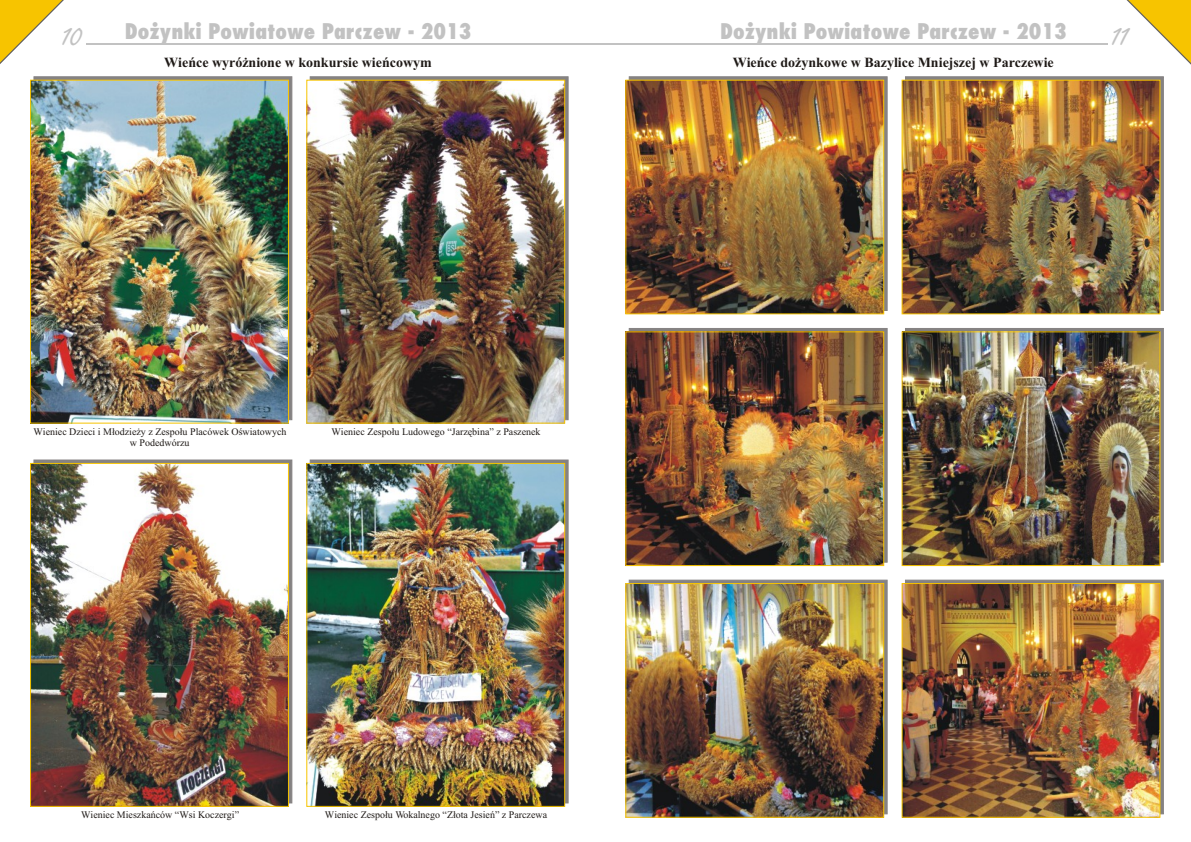
<style>
.page{position:relative;width:1191px;height:842px;background:#fff}
.page>*{position:absolute;margin:0;border:0;box-sizing:border-box;transform-origin:0 0}
.t1{font:33.9px "PL Freeport";color:#c2c2c2}
.t2{font:800 21px "Fujiyama";color:#c2c2c2}
.t3{font:700 14px "Times New Roman CE";color:#1f1a17}
.t4{font:10.1px "Times New Roman CE";color:#1f1a17}
.t5{font:10px/11.1px "Times New Roman CE";color:#1f1a17;text-align:center}
</style>
<div class="page">
<div style="left:629px;top:580px;width:259px;height:234px;background:linear-gradient(to right,#858282,#858282);border:1px solid #858282"></div>
<div style="left:905px;top:580px;width:259px;height:234px;background:linear-gradient(to right,#858282,#858282);border:1px solid #858282"></div>
<div style="left:629px;top:328px;width:259px;height:235px;background:linear-gradient(to right,#858282,#858282);border:1px solid #858282"></div>
<div style="left:905px;top:328px;width:259px;height:235px;background:linear-gradient(to right,#858282,#858282);border:1px solid #858282"></div>
<div style="left:629px;top:76px;width:259px;height:235px;background:linear-gradient(to right,#858282,#858282);border:1px solid #858282"></div>
<div style="left:905px;top:76px;width:259px;height:235px;background:linear-gradient(to bottom,#858282,#858282);border:1px solid #858282"></div>
<img style="left:627px;top:82px;width:255px;height:230px">
<div style="left:625px;top:80px;width:259px;height:234px;border:1px solid #f7c400"></div>
<img style="left:904px;top:82px;width:254px;height:230px">
<div style="left:902px;top:80px;width:258px;height:234px;border:1px solid #f7c400"></div>
<hr style="left:87px;top:43px;width:1021px;height:2px;background:#c2c2c2">
<svg style="left:1108px;top:0;width:83px;height:83px"></svg>
<svg style="left:0;top:0;width:64px;height:80px"></svg>
<div style="left:34px;top:460px;width:258px;height:343px;background:#858282"></div>
<div style="left:310px;top:460px;width:258px;height:343px;background:linear-gradient(to right,#8d8777,#8d8777);border:1px solid #858282"></div>
<div style="left:34px;top:76px;width:258px;height:344px;background:linear-gradient(to right,#858282,#858282);border:1px solid #858282"></div>
<div style="left:310px;top:76px;width:258px;height:344px;background:linear-gradient(to right,#858282,#858282);border:1px solid #858282"></div>
<img style="left:32px;top:465px;width:255px;height:340px">
<div style="left:30px;top:463px;width:259px;height:344px;border:1px solid #f7c400"></div>
<img style="left:32px;top:82px;width:255px;height:339px">
<div style="left:30px;top:80px;width:259px;height:343px;border:1px solid #f7c400"></div>
<img style="left:308px;top:465px;width:255px;height:340px">
<div style="left:306px;top:463px;width:259px;height:344px;border:1px solid #f7c400"></div>
<img style="left:308px;top:82px;width:255px;height:339px">
<div style="left:306px;top:80px;width:259px;height:343px;border:1px solid #f7c400"></div>
<img style="left:627px;top:334px;width:255px;height:230px">
<div style="left:625px;top:332px;width:259px;height:234px;border:1px solid #f7c400"></div>
<img style="left:627px;top:585px;width:255px;height:231px">
<div style="left:625px;top:583px;width:259px;height:235px;border:1px solid #f7c400"></div>
<img style="left:904px;top:334px;width:254px;height:230px">
<div style="left:902px;top:332px;width:258px;height:234px;border:1px solid #f7c400"></div>
<img style="left:904px;top:585px;width:254px;height:231px">
<div style="left:902px;top:583px;width:258px;height:235px;border:1px solid #f7c400"></div>
<h2 class="t2" style="left:125px;top:23px;width:348px">Do¿ynki Powiatowe Parczew - 2013</h2>
<h2 class="t2" style="left:720px;top:23px;width:348px">Do¿ynki Powiatowe Parczew - 2013</h2>
<h1 class="t1" style="left:62px;top:15px;width:21px">10</h1>
<h1 class="t1" style="left:1111px;top:15px;width:18px">11</h1>
<h3 class="t3" style="left:164px;top:58px;width:269px">Wieñce wyró¿nione w konkursie wieñcowym</h3>
<h3 class="t3" style="left:733px;top:58px;width:323px">Wieñce do¿ynkowe w Bazylice Mniejszej w Parczewie</h3>
<p class="t5" style="left:34px;top:427px;width:255px">Wieniec Dzieci i M³odzie¿y z Zespo³u Placówek Oœwiatowych w Podedwórzu</p>
<p class="t5" style="left:332px;top:427px;width:211px">Wieniec Zespo³u Ludowego “Jarzêbina” z Paszenek</p>
<p class="t5" style="left:81px;top:810px;width:160px">Wieniec Mieszkañców “Wsi Koczergi”</p>
<p class="t4" style="left:325px;top:811px;width:224px">Wieniec Zespo³u Wokalnego “Z³ota Jesieñ” z Parczewa</p>
</div>
